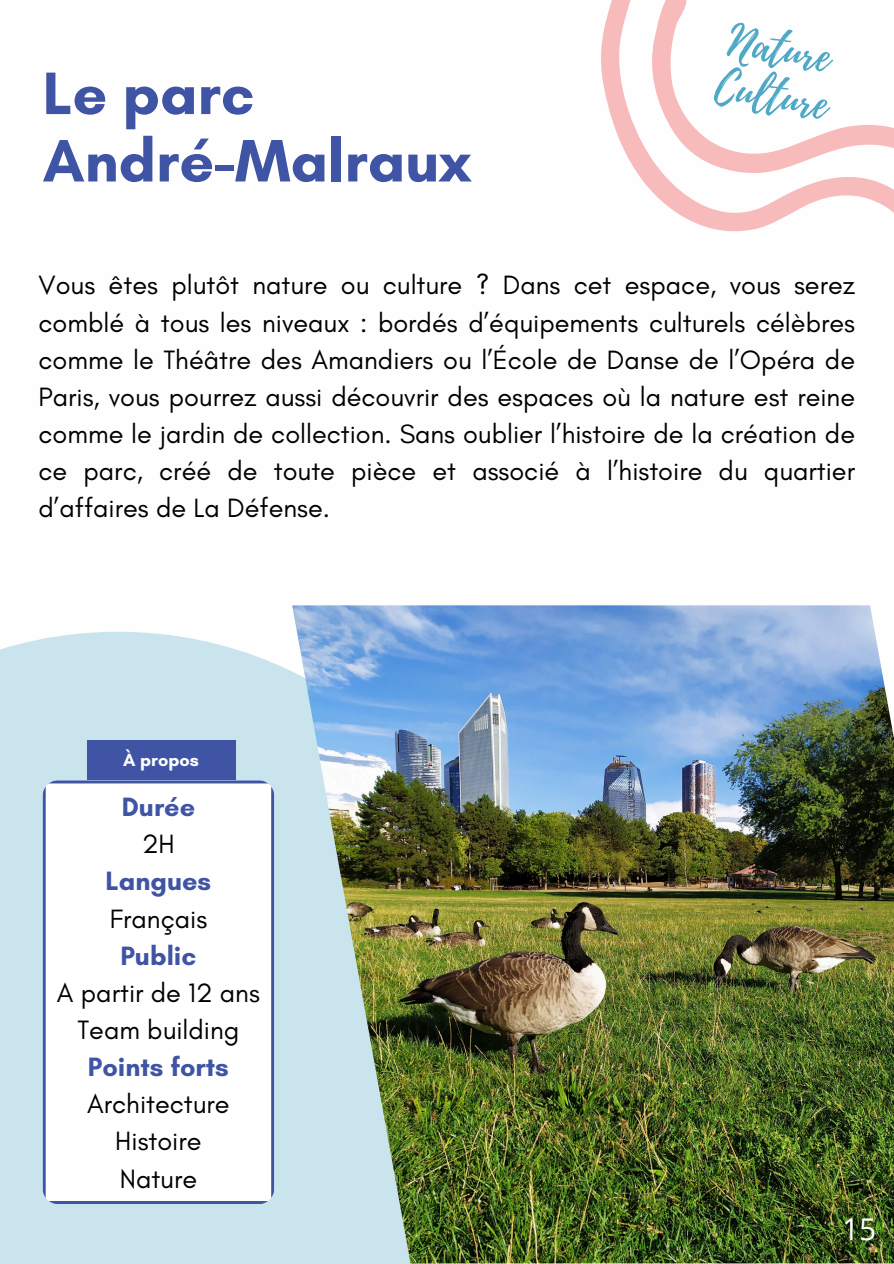
<style>
.page{position:relative;width:894px;height:1264px;background:#fff}
.page>*{position:absolute;margin:0;border:0;box-sizing:border-box;transform-origin:0 0}
.t1{font:700 60.9px/67.3px "Glacial Indifference";color:#3f54a4}
.t2{font:43.5px/47.2px "Playlist Script";color:#4fa9c6}
.t3{font:30px "Open Sans";color:#fefefe}
.t4{font:27px/37.2px "Glacial Indifference";color:#000;text-align:justify}
.t5{font:700 18px "Glacial Indifference";color:#fff}
.s1{font-weight:700;color:#3f54a4}
</style>
<div class="page">
<div style="left:0;top:631px;width:518px;height:632px;background:#c9e4ed"></div>
<svg style="left:601px;top:0;width:292px;height:232px"></svg>
<img style="left:292px;top:605px;width:601px;height:658px">
<div style="left:43px;top:780px;width:231px;height:423px;background:#fff"></div>
<div style="left:87px;top:740px;width:148px;height:40px;background:#3f54a4"></div>
<h2 class="t1" style="left:43px;top:59px;width:429px">Le parc<br>André-Malraux</h2>
<h4 class="t2" style="left:728px;top:17px;width:115px;rotate:10deg">Nature<br>Culture</h4>
<p class="t4" style="left:39px;top:266px;width:817px">Vous êtes plutôt nature ou culture ? Dans cet espace, vous serez comblé à tous les niveaux : bordés d’équipements culturels célèbres comme le Théâtre des Amandiers ou l’École de Danse de l’Opéra de Paris, vous pourrez aussi découvrir des espaces où la nature est reine comme le jardin de collection. Sans oublier l’histoire de la création de ce parc, créé de toute pièce et associé à l’histoire du quartier d’affaires de La Défense.</p>
<p class="t5" style="left:123px;top:749px;width:77px">À propos</p>
<p class="t4" style="left:57px;top:788px;width:204px;text-align:center"><span class="s1">Durée<br></span>2H<br><span class="s1">Langues<br></span>Français<br><span class="s1">Public<br></span>A partir de 12 ans<br>Team building<br><span class="s1">Points forts<br></span>Architecture<br>Histoire<br>Nature</p>
<p class="t3" style="left:841px;top:1208px;width:36px">15</p>
</div>
